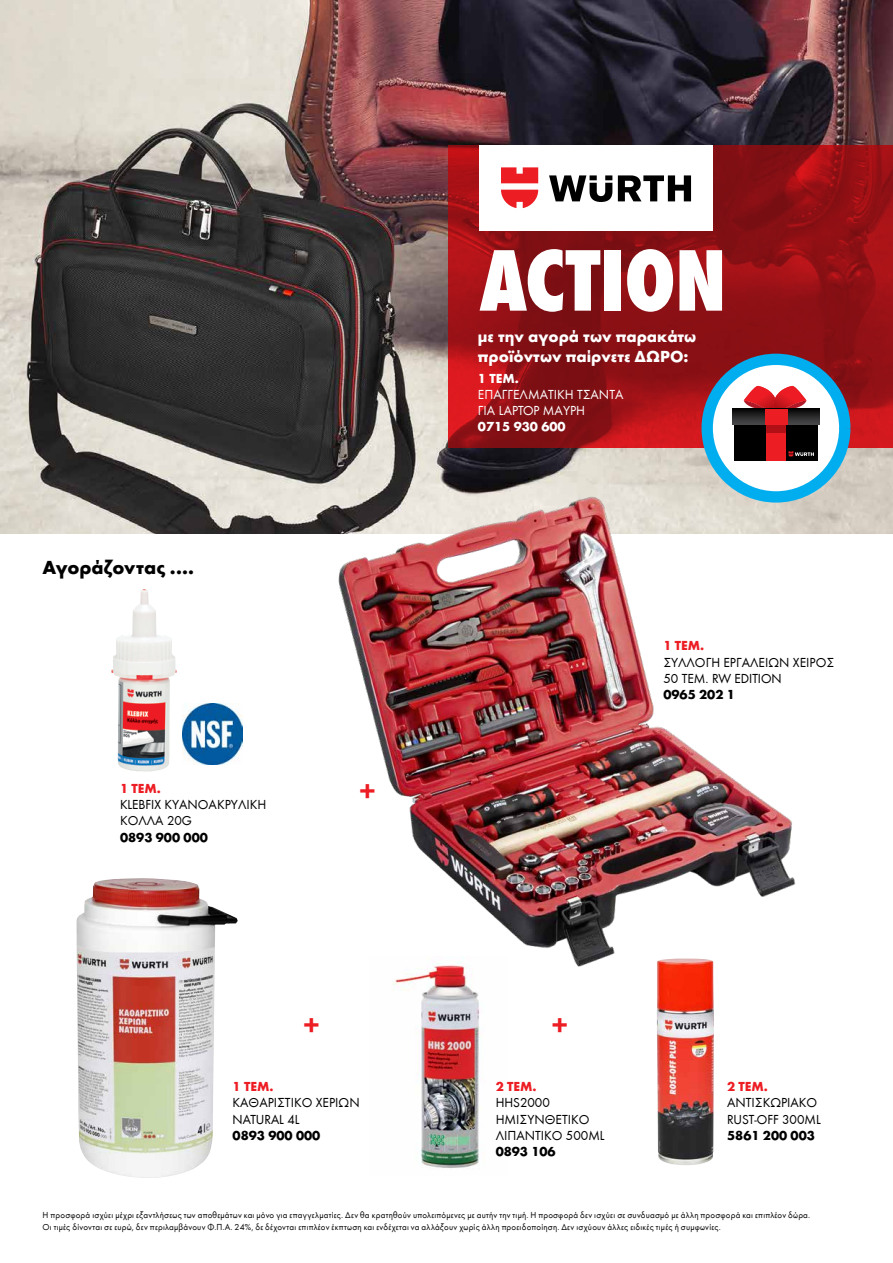
<style>
.page{position:relative;width:893px;height:1263px;background:#fff}
.page>*{position:absolute;margin:0;border:0;box-sizing:border-box;transform-origin:0 0}
.t1{font:90.75px "Wuerth Extra Bold Cond Caps";letter-spacing:-.005em;color:#fff}
.t2{font:700 30px "Wuerth";color:#ed1d24}
.t3{font:700 19.5px "Wuerth";letter-spacing:-.005em;color:#000}
.t4{font:700 16.5px/19.8px "Wuerth";color:#fff}
.t5{font:13.5px/16.2px "Wuerth";color:#000}
.t6{font:700 13.5px "Wuerth";color:#000}
.t7{font:13.5px/16.2px "Wuerth";color:#fff}
.t8{font:700 13.5px "Wuerth";color:#ed1d24}
.t9{font:700 13.5px "Wuerth";color:#fff}
.t10{font:9px/12px "Wuerth";letter-spacing:.025em;color:#000}
.s1{color:#000101}
</style>
<div class="page">
<img style="left:0;top:0;width:893px;height:534px">
<img style="left:393px;top:971px;width:87px;height:197px">
<svg style="left:448px;top:145px;width:445px;height:303px"></svg>
<div style="left:479px;top:145px;width:234px;height:85px;background:#fff"></div>
<svg style="left:549px;top:175px;width:142px;height:27px"></svg>
<svg style="left:501px;top:167px;width:37px;height:41px"></svg>
<img style="left:657px;top:971px;width:57px;height:194px">
<img style="left:316px;top:473px;width:510px;height:498px">
<svg style="left:701px;top:354px;width:149px;height:149px"></svg>
<svg style="left:744px;top:386px;width:62px;height:23px"></svg>
<div style="left:734px;top:425px;width:84px;height:36px;background:#000"></div>
<div style="left:766px;top:425px;width:20px;height:36px;background:#ed1d24"></div>
<div style="left:766px;top:425px;width:20px;height:8px;background:#b11116"></div>
<svg style="left:732px;top:409px;width:88px;height:16px"></svg>
<div style="left:765px;top:409px;width:22px;height:16px;background:#ed1d24"></div>
<svg style="left:788px;top:451px;width:26px;height:6px"></svg>
<img style="left:76px;top:878px;width:162px;height:300px">
<img style="left:111px;top:589px;width:66px;height:182px">
<img style="left:182px;top:703px;width:61px;height:61px">
<h1 class="t1" style="left:479px;top:216px;width:249px">ΑCΤΙΟΝ</h1>
<h3 class="t4" style="left:478px;top:325px;width:220px">με την αγορά των παρακάτω προϊόντων παίρνετε ΔΩΡΟ:</h3>
<h3 class="t3" style="left:43px;top:553px;width:153px">Αγοράζοντας ....</h3>
<h3 class="t8" style="left:120px;top:778px;width:42px">1 ΤΕΜ.</h3>
<h3 class="t5" style="left:120px;top:796px;width:148px">KLEBFIX ΚΥΑΝΟΑΚΡΥΛΙΚΗ<br>ΚΟΛΛΑ 20G</h3>
<h3 class="t6" style="left:120px;top:827px;width:89px">0893 900 000</h3>
<h2 class="t2" style="left:359px;top:768px;width:19px">+</h2>
<h3 class="t9" style="left:478px;top:368px;width:42px">1 ΤΕΜ.</h3>
<h3 class="t7" style="left:478px;top:385px;width:147px">ΕΠΑΓΓΕΛΜΑΤΙΚΗ ΤΣΑΝΤΑ<br>ΓΙΑ LAPTOP ΜΑΥΡΗ</h3>
<h3 class="t9" style="left:478px;top:417px;width:89px">0715 930 600</h3>
<h3 class="t8" style="left:663px;top:636px;width:42px">1 ΤΕΜ.</h3>
<h3 class="t5" style="left:663px;top:653px;width:172px">ΣΥΛΛΟΓH ΕΡΓΑΛΕΙΩΝ ΧΕΙΡΟΣ<br>50 ΤΕΜ. RW EDITION</h3>
<h3 class="t6" style="left:663px;top:684px;width:73px">0965 202 1</h3>
<h2 class="t2" style="left:303px;top:1002px;width:19px">+</h2>
<h2 class="t2" style="left:551px;top:1002px;width:19px">+</h2>
<h3 class="t8" style="left:233px;top:1077px;width:42px">1 ΤΕΜ.</h3>
<h3 class="t5" style="left:233px;top:1094px;width:129px">ΚΑΘΑΡΙΣΤΙΚΟ ΧΕΡΙΩΝ<br>NATURAL 4L</h3>
<h3 class="t6" style="left:233px;top:1125px;width:89px">0893 900 000</h3>
<h3 class="t8" style="left:496px;top:1077px;width:42px">2 ΤΕΜ.</h3>
<h3 class="t5" style="left:496px;top:1094px;width:110px">HHS2000<br>ΗΜΙΣΥΝΘΕΤΙΚΟ<br>ΛΙΠΑΝΤΙΚΟ 500ML</h3>
<h3 class="t6" style="left:496px;top:1141px;width:62px">0893 106</h3>
<h3 class="t8" style="left:727px;top:1077px;width:42px">2 ΤΕΜ.</h3>
<h3 class="t5" style="left:727px;top:1094px;width:95px">ΑΝΤΙΣΚΩΡΙΑΚΟ<br>RUST-OFF 300ML</h3>
<h3 class="t6" style="left:727px;top:1125px;width:89px">5861 200 003</h3>
<p class="t10" style="left:43px;top:1208px;width:769px">Η προσφορά ισχύει μέχρι εξαντλήσεως των αποθεμάτων <span class="s1">και μόνο για επαγγελματίες</span>. Δεν θα κρατηθούν υπολειπόμενες με αυτήν την τιμή. Η προσφορά δεν ισχύει σε συνδυασμό με άλλη προσφορά και επιπλέον δώρα.<br>Οι τιμές δίνονται σε ευρώ, δεν περιλαμβάνουν Φ.Π.Α. 24%, δε δέχονται επιπλέον έκπτωση και ενδέχεται να αλλάξουν χωρίς άλλη προειδοποίηση. Δεν ισχύουν άλλες ειδικές τιμές ή συμφωνίες.</p>
</div>
